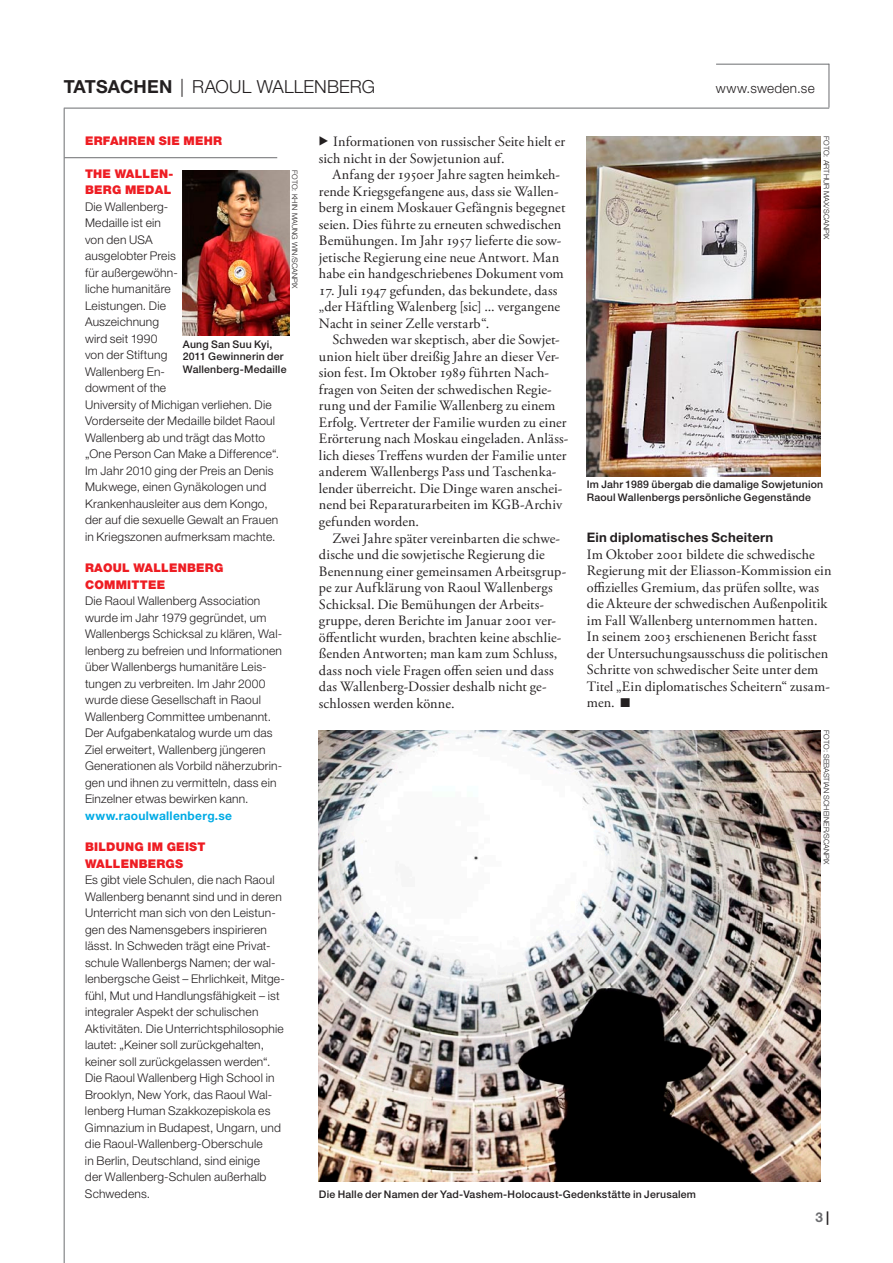
<style>
.page{position:relative;width:893px;height:1263px;background:#fff}
.page>*{position:absolute;margin:0;border:0;box-sizing:border-box;transform-origin:0 0}
.t1{font:300 18px "Helvetica Neue LT Pro";letter-spacing:.01em;color:#231f20}
.t2{font:14.25px/16.5px "Adobe Garamond Pro";letter-spacing:.01em;color:#231f20}
.t3{font:300 13.5px "Helvetica Neue LT Pro";letter-spacing:.02em;color:#231f20}
.t4{font:700 13.5px "Helvetica Neue LT Pro";color:#6c6d70}
.t5{font:700 13.2px "Helvetica Neue LT Pro";letter-spacing:.02em;color:#231f20}
.t6{font:300 12px/16.5px "Helvetica Neue LT Pro";letter-spacing:.015em;color:#231f20}
.t7{font:900 12px/16.5px "Helvetica Neue LT Pro";letter-spacing:.02em;color:#ee1d23}
.t8{font:700 12px "Helvetica Neue LT Pro";letter-spacing:.025em;color:#00abe5}
.t9{font:12px "European Pi Three";color:#231f20}
.t10{font:500 10.5px/12.8px "Helvetica Neue LT Pro";letter-spacing:.02em;color:#231f20}
.t11{font:300 7.5px "Helvetica Neue LT Pro";color:#231f20}
.s1{font-weight:700}
.s2{color:#231f20}
</style>
<div class="page">
<hr style="left:64px;top:108px;width:1px;height:1155px;background:#6c6d70">
<hr style="left:829px;top:64px;width:1px;height:44px;background:#6c6d70">
<hr style="left:64px;top:108px;width:765px;height:1px;background:#6c6d70">
<hr style="left:716px;top:64px;width:113px;height:1px;background:#6c6d70">
<hr style="left:64px;top:157px;width:213px;height:1px;background:#6c6d70">
<img style="left:319px;top:730px;width:502px;height:451px">
<img style="left:183px;top:170px;width:106px;height:166px">
<img style="left:587px;top:136px;width:234px;height:340px">
<p class="t1" style="left:64px;top:75px;width:313px"><span class="s1">TATsachen</span> | Raoul Wallenberg</p>
<p class="t3" style="left:716px;top:79px;width:100px">www.sweden.se</p>
<p class="t7" style="left:85px;top:132px;width:138px">ERFAHREN SIE MEHR</p>
<p class="t7" style="left:85px;top:165px;width:90px">THE WALLEN-<br>BERG MEDAL</p>
<p class="t6" style="left:85px;top:198px;width:196px">Die Wallenberg-<br>Medaille ist ein<br>von den USA<br>ausgelobter Preis<br>für außergewöhn-<br>liche humanitäre<br>Leistungen. Die<br>Auszeichnung<br>wird seit 1990<br>von der Stiftung<br>Wallenberg En-<br>dowment of the<br>University of Michigan verliehen. Die<br>Vorderseite der Medaille bildet Raoul<br>Wallenberg ab und trägt das Motto „One Person Can Make a Difference“.<br>Im Jahr 2010 ging der Preis an Denis<br>Mukwege, einen Gynäkologen und<br>Krankenhausleiter aus dem Kongo, der auf die sexuelle Gewalt an Frauen in Kriegszonen aufmerksam machte.</p>
<p class="t7" style="left:85px;top:560px;width:140px">RAOUL WALLENBERG<br>COMMITTEE</p>
<p class="t6" style="left:85px;top:592px;width:199px">Die Raoul Wallenberg Association wurde im Jahr 1979 gegründet, um Wallenbergs Schicksal zu klären, Wal&shy;lenberg zu befreien und Informationen über Wallenbergs humanitäre Leis&shy;tungen zu verbreiten. Im Jahr 2000 wurde diese Gesellschaft in Raoul Wallenberg Committee umbenannt.<br>Der Aufgabenkatalog wurde um das Ziel erweitert, Wallenberg jüngeren Generationen als Vorbild näherzubrin&shy;gen und ihnen zu vermitteln, dass ein Einzelner etwas bewirken kann.</p>
<p class="t8" style="left:85px;top:808px;width:149px">www.raoulwallenberg.se</p>
<p class="t7" style="left:85px;top:839px;width:122px">BILDUNG IM GEIST<br>WALLENBERGS</p>
<p class="t6" style="left:85px;top:871px;width:201px">Es gibt viele Schulen, die nach Raoul Wallenberg benannt sind und in deren Unterricht man sich von den Leistun&shy;gen des Namensgebers inspirieren lässt. In Schweden trägt eine Privat&shy;schule Wallenbergs Namen; der wal&shy;lenbergsche Geist – Ehrlichkeit, Mitge&shy;fühl, Mut und Handlungsfähigkeit – ist integraler Aspekt der schulischen Aktivitäten. Die Unterrichtsphilosophie lautet: „Keiner soll zurückgehalten, keiner soll zurückgelassen werden“.<br>Die Raoul Wallenberg High School in Brooklyn, New York, das Raoul Wal&shy;lenberg Human Szakkozepiskola es Gimnazium in Budapest, Ungarn, und die Raoul-Wallenberg-Oberschule<br>in Berlin, Deutschland, sind einige<br>der Wallenberg-Schulen außerhalb Schwedens.</p>
<p class="t11" style="left:300px;top:170px;width:120px;rotate:90deg">FOTO: KHIN MAUNG WIN/SCANPIX</p>
<p class="t10" style="left:183px;top:337px;width:105px">Aung San Suu Kyi,<br>2011 Gewinnerin der<br>Wallenberg-Medaille</p>
<p class="t2" style="left:319px;top:134px;width:248px;text-indent:14px">Informationen von russischer Seite hielt er sich nicht in der Sowjetunion auf.</p>
<p class="t2" style="left:319px;top:167px;width:248px;text-align:center">Anfang der 1950er Jahre sagten heimkeh&shy;rende Kriegsgefangene aus, dass sie Wallen&shy;berg in einem Moskauer Gefängnis begegnet seien. Dies führte zu erneuten schwedischen Bemühungen. Im Jahr 1957 lieferte die sow&shy;jetische Regierung eine neue Antwort. Man habe ein handgeschriebenes Dokument vom</p>
<p class="t2" style="left:319px;top:283px;width:243px">17. Juli 1947 gefunden, das bekundete, dass „der Häftling Walenberg [sic] ... vergangene<br>Nacht in seiner Zelle verstarb“.</p>
<p class="t2" style="left:319px;top:332px;width:251px;text-indent:13px">Schweden war skeptisch, aber die Sowjet&shy;union hielt über dreißig Jahre an dieser Ver&shy;sion fest. Im Oktober 1989 führten Nach&shy;fragen von Seiten der schwedischen Regie&shy;rung und der Familie Wallenberg zu einem Erfolg. Vertreter der Familie wurden zu einer Erörterung nach Moskau eingeladen. Anläss&shy;lich dieses Treffens wurden der Familie unter anderem Wallenbergs Pass und Taschenka&shy;lender überreicht. Die Dinge waren anschei&shy;nend bei Reparaturarbeiten im KGB-Archiv gefunden worden.</p>
<p class="t2" style="left:319px;top:530px;width:249px;text-indent:13px">Zwei Jahre später vereinbarten die schwe&shy;dische und die sowjetische Regierung die Benennung einer gemeinsamen Arbeitsgrup&shy;pe zur Aufklärung von Raoul Wallenbergs Schicksal. Die Bemühungen der Arbeits&shy;gruppe, deren Berichte im Januar 2001 ver&shy;öffentlicht wurden, brachten keine abschlie&shy;ßenden Antworten; man kam zum Schluss, dass noch viele Fragen offen seien und dass das Wallenberg-Dossier deshalb nicht ge&shy;schlossen werden könne.</p>
<p class="t9" style="left:319px;top:133px;width:12px">E</p>
<p class="t11" style="left:831px;top:136px;width:105px;rotate:90deg">FOTO: ARTHUR MAX/SCANPIX</p>
<p class="t10" style="left:587px;top:478px;width:238px">Im Jahr 1989 übergab die damalige Sowjetunion<br>Raoul Wallenbergs persönliche Gegenstände</p>
<p class="t5" style="left:587px;top:529px;width:188px">Ein diplomatisches Scheitern</p>
<p class="t2" style="left:587px;top:546px;width:246px">Im Oktober 2001 bildete die schwedische Regierung mit der Eliasson-Kommission ein offizielles Gremium, das prüfen sollte, was die Akteure der schwedischen Außenpolitik im Fall Wallenberg unternommen hatten.<br>In seinem 2003 erschienenen Bericht fasst der Untersuchungsausschuss die politischen Schritte von schwedischer Seite unter dem Titel „Ein diplomatisches Scheitern“ zusam&shy;men. ■</p>
<p class="t11" style="left:831px;top:730px;width:136px;rotate:90deg">FOTO: SEBASTIAN SCHEINER/SCANPIX</p>
<p class="t10" style="left:319px;top:1188px;width:379px">Die Halle der Namen der Yad-Vashem-Holocaust-Gedenkstätte in Jerusalem</p>
<p class="t4" style="left:815px;top:1208px;width:15px">3 <span class="s2">|</span></p>
</div>
